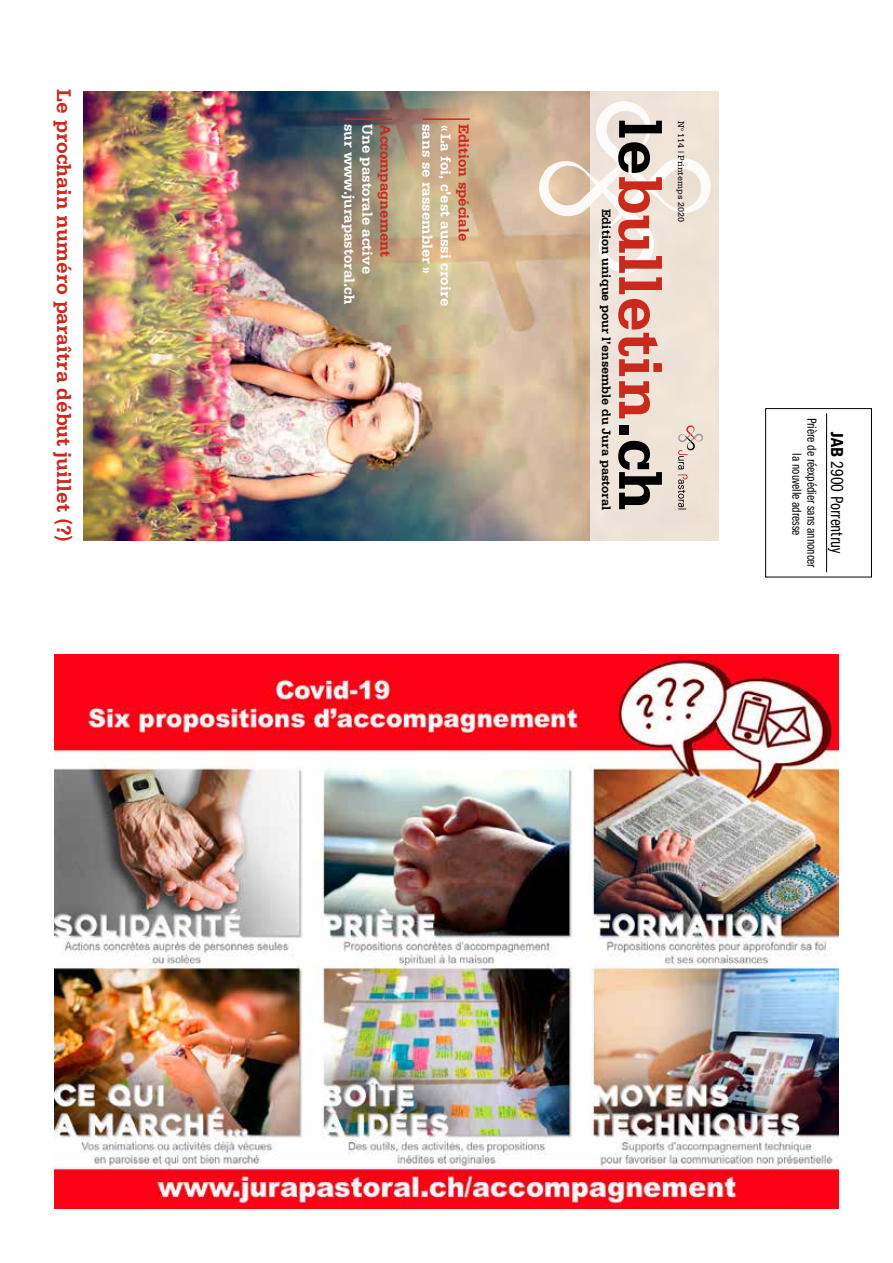
<style>
.page{position:relative;width:893px;height:1263px;background:#fff}
.page>*{position:absolute;margin:0;border:0;box-sizing:border-box;transform-origin:0 0}
.t1{font:700 64.05px "Serifa";color:#ca291d}
.t2{font:700 21px "Serifa";color:#ca291d}
.t3{font:18px "Franklin Gothic Book Cmpr";color:#000}
.t4{font:700 15.15px "Serifa";color:#fff}
.t5{font:700 15.15px "Serifa";color:#ca291d}
.t6{font:13.5px/15px "Franklin Gothic Book Cmpr";color:#000;text-align:center}
.t7{font:700 12.75px "Serifa";color:#000}
.t8{font:9px "Serifa";color:#000}
.s1{color:#000}
.s2{font-family:"Franklin Gothic";font-weight:600;font-stretch:condensed}
</style>
<div class="page">
<hr style="left:826px;top:413px;width:1px;height:159px;background:#000">
<div style="left:765px;top:408px;width:107px;height:169px;border:1px solid #000"></div>
<img style="left:84px;top:91px;width:506px;height:449px">
<div style="left:590px;top:91px;width:129px;height:449px;background:#efe3d8"></div>
<hr style="left:344px;top:118px;width:48px;height:2px;background:#ca291d">
<hr style="left:423px;top:118px;width:47px;height:2px;background:#ca291d">
<svg style="left:538px;top:101px;width:173px;height:173px"></svg>
<svg style="left:678px;top:425px;width:25px;height:85px"></svg>
<img style="left:54px;top:655px;width:785px;height:554px">
<h2 class="t2" style="left:76px;top:89px;width:454px;rotate:90deg">Le prochain numéro paraîtra début juillet (?)</h2>
<h1 class="t1" style="left:678px;top:118px;width:393px;rotate:90deg"><span class="s1">le</span>bulletin<span class="s1">.ch</span></h1>
<p class="t4" style="left:436px;top:124px;width:152px;rotate:90deg">sans se rassembler»</p>
<p class="t8" style="left:686px;top:121px;width:102px;rotate:90deg">N<sup>o</sup> 114 | Printemps 2020</p>
<p class="t4" style="left:358px;top:124px;width:182px;rotate:90deg">sur www.jurapastoral.ch</p>
<p class="t4" style="left:376px;top:124px;width:152px;rotate:90deg">Une pastorale active</p>
<p class="t5" style="left:394px;top:124px;width:135px;rotate:90deg">Accompagnement</p>
<p class="t4" style="left:455px;top:124px;width:184px;rotate:90deg">«La foi, c’est aussi croire</p>
<p class="t5" style="left:473px;top:124px;width:119px;rotate:90deg">Edition spéciale</p>
<p class="t7" style="left:614px;top:209px;width:303px;rotate:90deg">Edition unique pour l’ensemble du Jura pastoral</p>
<p class="t6" style="left:819px;top:418px;width:151px;rotate:90deg">Prière de réexpédier sans annoncer la nouvelle adresse</p>
<p class="t3" style="left:847px;top:432px;width:122px;rotate:90deg"><span class="s2">JAB</span> 2900 Porrentruy</p>
</div>
